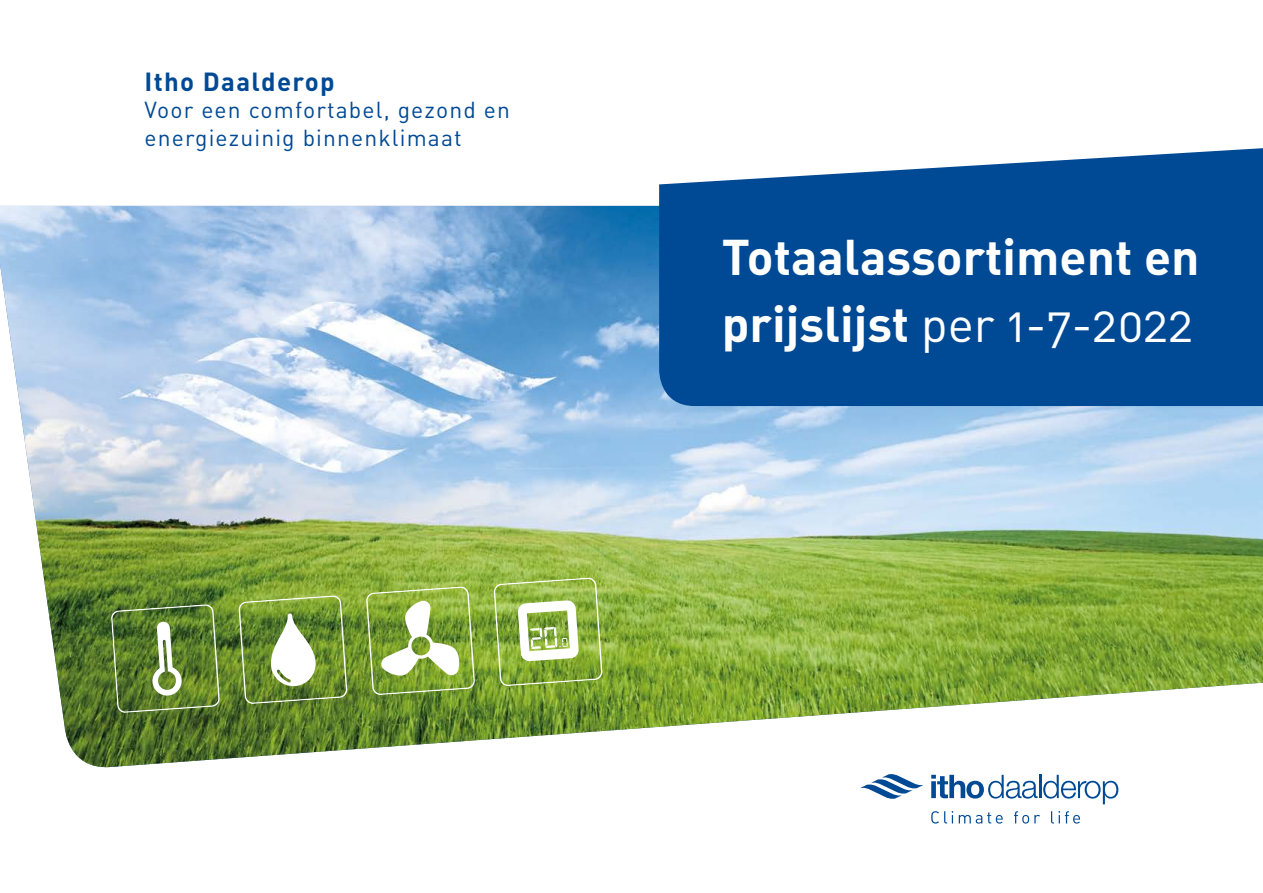
<style>
.page{position:relative;width:1263px;height:893px;background:#fff}
.page>*{position:absolute;margin:0;border:0;box-sizing:border-box;transform-origin:0 0}
.t1{font:49.5px "DIN Regular Alternate";color:#fff}
.t2{font:49.5px "DIN Bold Alternate";color:#fff}
.t3{font:25.95px "DIN Bold Alternate";letter-spacing:.05em;color:#004994}
.t4{font:22.8px/27.5px "DIN Regular Alternate";letter-spacing:.05em;color:#004994}
.s1{font-family:"DIN Bold Alternate"}
</style>
<div class="page">
<img style="left:0;top:206px;width:1263px;height:562px">
<svg style="left:659px;top:148px;width:604px;height:258px;background:#12569b"></svg>
<svg style="left:931px;top:775px;width:106px;height:24px"></svg>
<hr style="left:1039px;top:775px;width:2px;height:23px;background:#004994">
<svg style="left:1043px;top:775px;width:75px;height:29px"></svg>
<svg style="left:931px;top:811px;width:22px;height:13px"></svg>
<svg style="left:959px;top:812px;width:44px;height:12px"></svg>
<svg style="left:1014px;top:811px;width:26px;height:13px"></svg>
<svg style="left:1051px;top:811px;width:29px;height:13px"></svg>
<svg style="left:860px;top:774px;width:63px;height:25px"></svg>
<svg style="left:493px;top:577px;width:110px;height:109px"></svg>
<svg style="left:238px;top:595px;width:109px;height:109px"></svg>
<svg style="left:111px;top:604px;width:109px;height:109px;background:#6a8741"></svg>
<svg style="left:366px;top:586px;width:109px;height:109px"></svg>
<p class="t3" style="left:145px;top:65px;width:192px">Itho Daalderop</p>
<p class="t4" style="left:145px;top:96px;width:367px">Voor een comfortabel, gezond en energiezuinig binnenklimaat</p>
<h1 class="t2" style="left:722px;top:225px;width:479px">Totaalassortiment en</h1>
<h1 class="t1" style="left:722px;top:294px;width:473px"><span class="s1">prijslijst</span> per 1-7-2022</h1>
</div>
